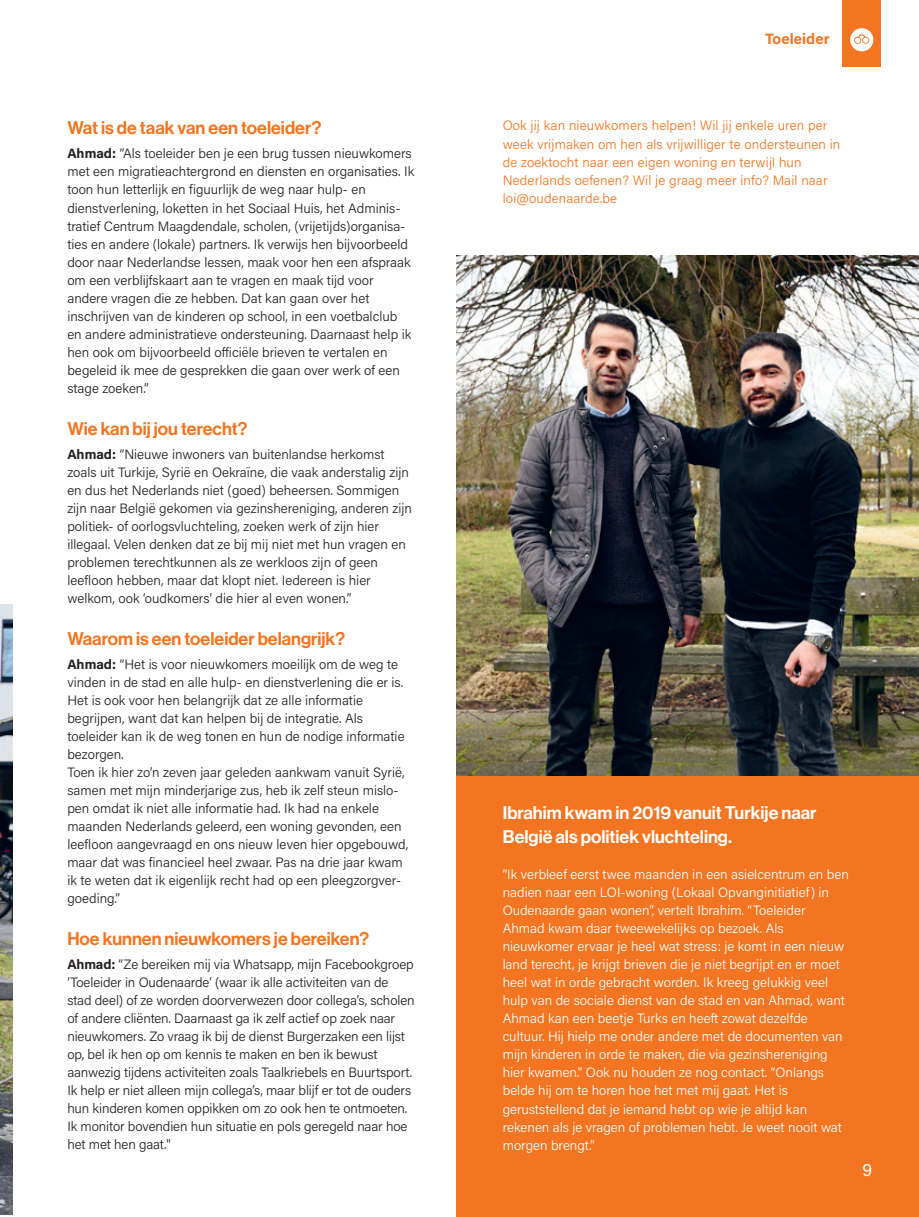
<style>
.page{position:relative;width:919px;height:1217px;background:#fff}
.page>*{position:absolute;margin:0;border:0;box-sizing:border-box;transform-origin:0 0}
.t1{font:18px "N Haas Grotesk DS Pro 65 Md";color:#f47521}
.t2{font:18px/24px "N Haas Grotesk DS Pro 65 Md";color:#fff}
.t3{font:18px "Acumin Variable Concept";color:#fff}
.t4{font:700 15px "Acumin Pro";color:#f47521}
.t5{font:300 13.5px/18px "Acumin Pro";color:#231f20}
.t6{font:300 13.5px/18px "Acumin Pro";color:#fff}
.t7{font:300 13.5px/18px "Acumin Pro";letter-spacing:.01em;color:#f47521}
.s1{font-weight:700}
</style>
<div class="page">
<div style="left:456px;top:417px;width:462px;height:799px;background:#f47521"></div>
<img style="left:0;top:604px;width:13px;height:610px">
<img style="left:456px;top:255px;width:462px;height:520px">
<div style="left:842px;top:0;width:39px;height:67px;background:#f47521"></div>
<svg style="left:850px;top:28px;width:23px;height:23px"></svg>
<h1 class="t1" style="left:67px;top:118px;width:255px">Wat is de taak van een toeleider?</h1>
<p class="t5" style="left:67px;top:144px;width:348px"><span class="s1">Ahmad:</span> “Als toeleider ben je een brug tussen nieuwkomers met een migratieachtergrond en diensten en organisaties. Ik toon hun letterlijk en figuurlijk de weg naar hulp- en dienstverlening, loketten in het Sociaal Huis, het Adminis&shy;tratief Centrum Maagdendale, scholen, (vrijetijds)organisa&shy;ties en andere (lokale) partners. Ik verwijs hen bijvoorbeeld door naar Nederlandse lessen, maak voor hen een afspraak om een verblijfskaart aan te vragen en maak tijd voor andere vragen die ze hebben. Dat kan gaan over het inschrijven van de kinderen op school, in een voetbalclub en andere administratieve ondersteuning. Daarnaast help ik hen ook om bijvoorbeeld officiële brieven te vertalen en begeleid ik mee de gesprekken die gaan over werk of een stage zoeken.”</p>
<h1 class="t1" style="left:67px;top:418px;width:182px">Wie kan bij jou terecht?</h1>
<p class="t5" style="left:67px;top:444px;width:346px"><span class="s1">Ahmad:</span> “Nieuwe inwoners van buitenlandse herkomst zoals uit Turkije, Syrië en Oekraïne, die vaak anderstalig zijn en dus het Nederlands niet (goed) beheersen. Sommigen zijn naar België gekomen via gezinshereniging, anderen zijn politiek- of oorlogsvluchteling, zoeken werk of zijn hier illegaal. Velen denken dat ze bij mij niet met hun vragen en problemen terechtkunnen als ze werkloos zijn of geen leefloon hebben, maar dat klopt niet. Iedereen is hier welkom, ook ‘oudkomers’ die hier al even wonen.”</p>
<h1 class="t1" style="left:67px;top:628px;width:279px">Waarom is een toeleider belangrijk?</h1>
<p class="t5" style="left:67px;top:654px;width:342px"><span class="s1">Ahmad:</span> “Het is voor nieuwkomers moeilijk om de weg te vinden in de stad en alle hulp- en dienstverlening die er is.<br>Het is ook voor hen belangrijk dat ze alle informatie begrijpen, want dat kan helpen bij de integratie. Als toeleider kan ik de weg tonen en hun de nodige informatie bezorgen.<br>Toen ik hier zo’n zeven jaar geleden aankwam vanuit Syrië, samen met mijn minderjarige zus, heb ik zelf steun mislo&shy;pen omdat ik niet alle informatie had. Ik had na enkele maanden Nederlands geleerd, een woning gevonden, een leefloon aangevraagd en ons nieuw leven hier opgebouwd, maar dat was financieel heel zwaar. Pas na drie jaar kwam ik te weten dat ik eigenlijk recht had op een pleegzorgver&shy;goeding.”</p>
<h1 class="t1" style="left:67px;top:928px;width:303px">Hoe kunnen nieuwkomers je bereiken?</h1>
<p class="t5" style="left:67px;top:954px;width:349px"><span class="s1">Ahmad:</span> “Ze bereiken mij via Whatsapp, mijn Facebookgroep ‘Toeleider in Oudenaarde’ (waar ik alle activiteiten van de stad deel) of ze worden doorverwezen door collega’s, scholen of andere cliënten. Daarnaast ga ik zelf actief op zoek naar nieuwkomers. Zo vraag ik bij de dienst Burgerzaken een lijst op, bel ik hen op om kennis te maken en ben ik bewust aanwezig tijdens activiteiten zoals Taalkriebels en Buurtsport.<br>Ik help er niet alleen mijn collega’s, maar blijf er tot de ouders hun kinderen komen oppikken om zo ook hen te ontmoeten.<br>Ik monitor bovendien hun situatie en pols geregeld naar hoe het met hen gaat."</p>
<p class="t4" style="left:765px;top:28px;width:66px">Toeleider</p>
<p class="t7" style="left:502px;top:116px;width:339px">Ook jij kan nieuwkomers helpen! Wil jij enkele uren per week vrijmaken om hen als vrijwilliger te ondersteunen in de zoektocht naar een eigen woning en terwijl hun Nederlands oefenen? Wil je graag meer info? Mail naar loi@oudenaarde.be</p>
<h1 class="t2" style="left:502px;top:801px;width:315px">Ibrahim kwam in 2019 vanuit Turkije naar<br>België als politiek vluchteling.</h1>
<p class="t6" style="left:502px;top:864px;width:348px">“Ik verbleef eerst twee maanden in een asielcentrum en ben nadien naar een LOI-woning (Lokaal Opvanginitiatief) in Oudenaarde gaan wonen”, vertelt Ibrahim. “Toeleider Ahmad kwam daar tweewekelijks op bezoek. Als nieuwkomer ervaar je heel wat stress: je komt in een nieuw land terecht, je krijgt brieven die je niet begrijpt en er moet heel wat in orde gebracht worden. Ik kreeg gelukkig veel hulp van de sociale dienst van de stad en van Ahmad, want Ahmad kan een beetje Turks en heeft zowat dezelfde cultuur. Hij hielp me onder andere met de documenten van mijn kinderen in orde te maken, die via gezinshereniging hier kwamen.” Ook nu houden ze nog contact. “Onlangs belde hij om te horen hoe het met mij gaat. Het is geruststellend dat je iemand hebt op wie je altijd kan rekenen als je vragen of problemen hebt. Je weet nooit wat morgen brengt.”</p>
<h1 class="t3" style="left:862px;top:1156px;width:11px">9</h1>
</div>
